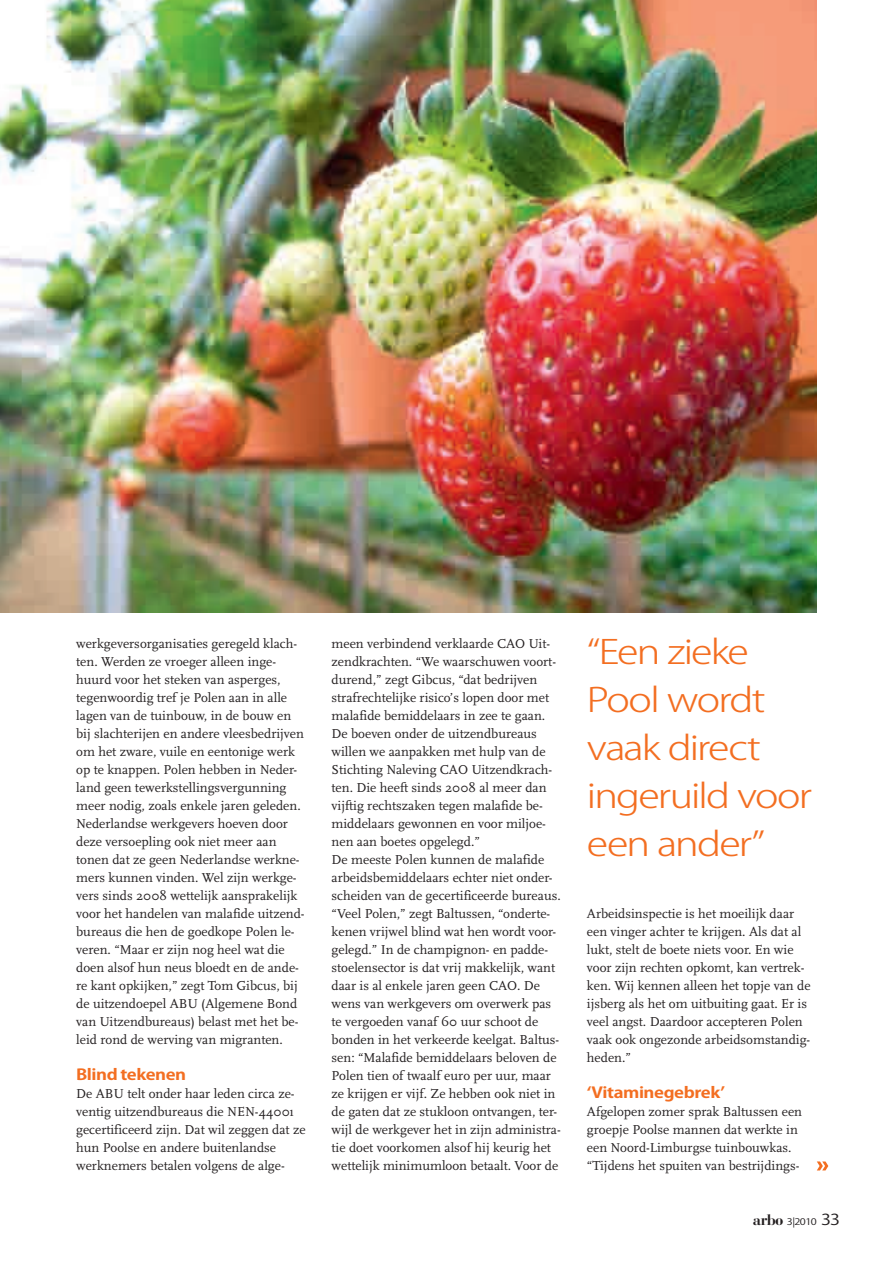
<style>
.page{position:relative;width:893px;height:1263px;background:#fff}
.page>*{position:absolute;margin:0;border:0;box-sizing:border-box;transform-origin:0 0}
.t1{font:33px/48px "Koz Go Pro Light 90 pv RKSJ H";letter-spacing:-.045em;color:#f36e21;scale:1.2 1}
.t2{font:15px "Koz Go Pro Bold 90 pv RKSJ H";letter-spacing:-.02em;color:#f36e21;scale:1.2 1}
.t3{font:13.5px/18px "Scala OT";color:#231f20}
.t4{font:9px "Koz Go Pro Regular 90 pv RKSJ H";color:#231f20;scale:1.2 1}
.s1{font-family:"Bauer Bodoni Std";font-weight:700;font-size:15px}
.s2{font-size:15px}
</style>
<div class="page">
<img style="left:0;top:0;width:816px;height:612px">
<svg style="left:817px;top:1161px;width:11px;height:9px"></svg>
<p class="t3" style="left:76px;top:634px;width:230px">werkgeversorganisaties geregeld klach&shy;ten. Werden ze vroeger alleen inge&shy;huurd voor het steken van asperges, tegenwoordig tref je Polen aan in alle lagen van de tuinbouw, in de bouw en bij slachterijen en andere vleesbedrijven om het zware, vuile en eentonige werk op te knappen. Polen hebben in Neder&shy;land geen tewerkstellingsvergunning meer nodig, zoals enkele jaren geleden.<br>Nederlandse werkgevers hoeven door deze versoepling ook niet meer aan tonen dat ze geen Nederlandse werkne&shy;mers kunnen vinden. Wel zijn werkge&shy;vers sinds 2008 wettelijk aansprakelijk voor het handelen van malafide uitzend&shy;bureaus die hen de goedkope Polen le&shy;veren. “Maar er zijn nog heel wat die doen alsof hun neus bloedt en de ande&shy;re kant opkijken,” zegt Tom Gibcus, bij de uitzendoepel ABU (Algemene Bond van Uitzendbureaus) belast met het be&shy;leid rond de werving van migranten.</p>
<p class="t2" style="left:76px;top:1064px;width:93px">Blind tekenen</p>
<p class="t3" style="left:76px;top:1084px;width:231px">De ABU telt onder haar leden circa ze&shy;ventig uitzendbureaus die NEN-44001 gecertificeerd zijn. Dat wil zeggen dat ze hun Poolse en andere buitenlandse werknemers betalen volgens de alge-</p>
<p class="t3" style="left:331px;top:634px;width:231px">meen verbindend verklaarde CAO Uit&shy;zendkrachten. “We waarschuwen voort&shy;durend,” zegt Gibcus, “dat bedrijven strafrechtelijke risico’s lopen door met malafide bemiddelaars in zee te gaan.<br>De boeven onder de uitzendbureaus willen we aanpakken met hulp van de Stichting Naleving CAO Uitzendkrach&shy;ten. Die heeft sinds 2008 al meer dan vijftig rechtszaken tegen malafide be&shy;middelaars gewonnen en voor miljoe&shy;nen aan boetes opgelegd.”<br>De meeste Polen kunnen de malafide arbeidsbemiddelaars echter niet onder&shy;scheiden van de gecertificeerde bureaus. “Veel Polen,” zegt Baltussen, “onderte&shy;kenen vrijwel blind wat hen wordt voor&shy;gelegd.” In de champignon- en padde&shy;stoelensector is dat vrij makkelijk, want daar is al enkele jaren geen CAO. De wens van werkgevers om overwerk pas te vergoeden vanaf 60 uur schoot de bonden in het verkeerde keelgat. Baltus&shy;sen: “Malafide bemiddelaars beloven de Polen tien of twaalf euro per uur, maar ze krijgen er vijf. Ze hebben ook niet in de gaten dat ze stukloon ontvangen, ter&shy;wijl de werkgever het in zijn administra&shy;tie doet voorkomen alsof hij keurig het wettelijk minimumloon betaalt. Voor de</p>
<h1 class="t1" style="left:586px;top:628px;width:189px">“Een zieke<br>Pool wordt vaak direct ingeruild voor een ander”</h1>
<p class="t3" style="left:586px;top:904px;width:225px">Arbeidsinspectie is het moeilijk daar een vinger achter te krijgen. Als dat al lukt, stelt de boete niets voor. En wie voor zijn rechten opkomt, kan vertrek&shy;ken. Wij kennen alleen het topje van de ijsberg als het om uitbuiting gaat. Er is veel angst. Daardoor accepteren Polen vaak ook ongezonde arbeidsomstandig&shy;heden.”</p>
<p class="t2" style="left:586px;top:1082px;width:117px">ʻVitaminegebrekʼ</p>
<p class="t3" style="left:586px;top:1102px;width:217px">Afgelopen zomer sprak Baltussen een groepje Poolse mannen dat werkte in een Noord-Limburgse tuinbouwkas. “Tijdens het spuiten van bestrijdings-</p>
<p class="t4" style="left:752px;top:1214px;width:74px"><span class="s1">arbo</span> 3|2010 <span class="s2">33</span></p>
</div>
